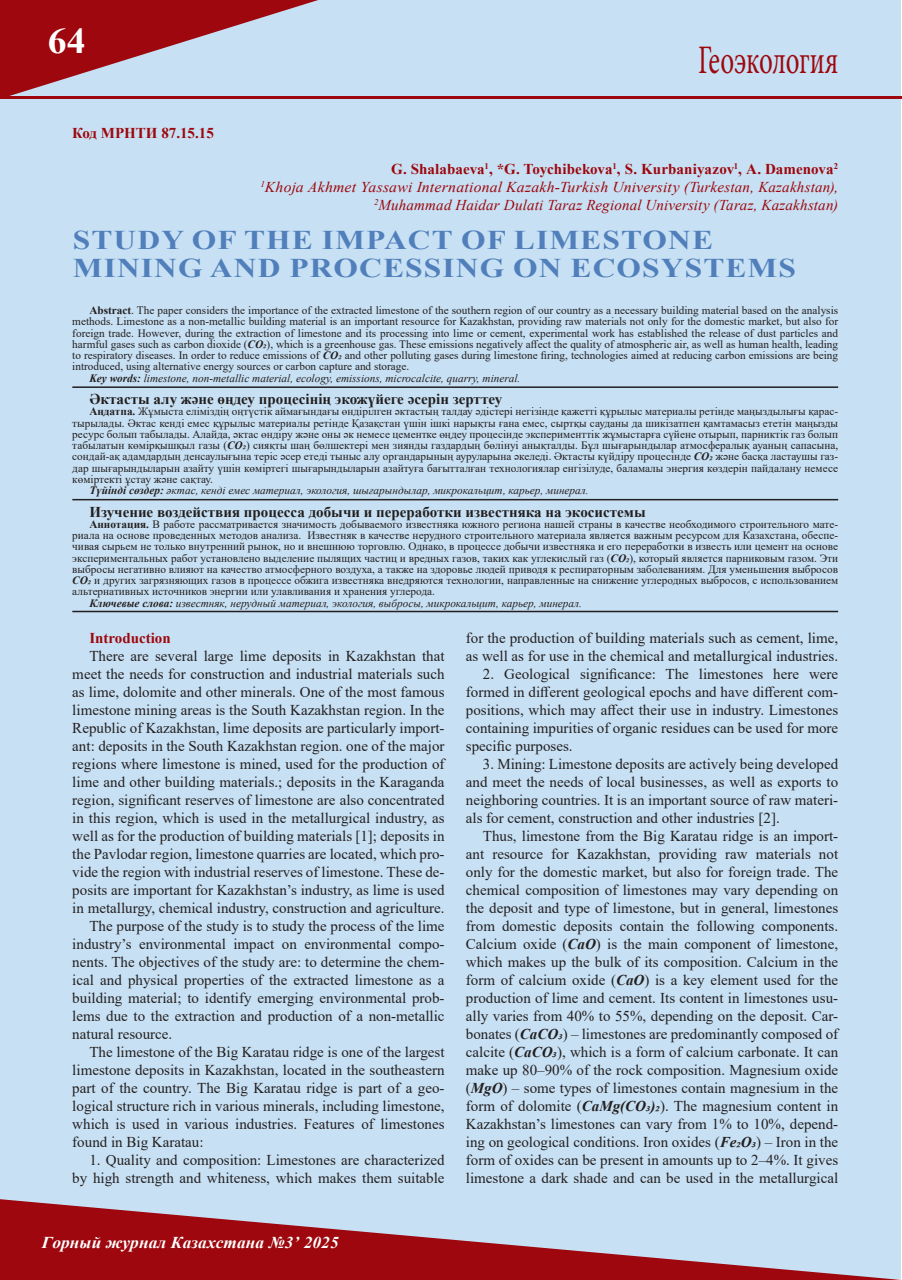
<style>
.page{position:relative;width:902px;height:1280px;background:#fff}
.page>*{position:absolute;margin:0;border:0;box-sizing:border-box;transform-origin:0 0}
.Рубрика{font:40.5px "Minion Pro";letter-spacing:-.01em;color:#9d070d;scale:.67 1}
.t1{font:700 36px "Times New Roman";color:#fff;scale:1.05 1}
.Заг{font:700 27px/28.5px "Times New Roman";letter-spacing:.035em;color:#507fbb;scale:1.17 1}
.t2{font:italic 700 16.5px "Times New Roman";letter-spacing:.005em;color:#fff;scale:1.05 1}
.t3{font:15px/18px "Times New Roman";color:#231f20;text-align:justify}
.t4{font:700 15px "Times New Roman";color:#231f20}
.автор_под_новый{font:italic 15px "Times New Roman";letter-spacing:.01em;color:#9d070d;scale:1.05 1}
.авто_новый{font:700 15px "Times New Roman";color:#9d070d}
.автор_под_новый-2{font:italic 15px "Times New Roman";letter-spacing:.01em;color:#9d070d}
.УДК{font:700 15px "Times New Roman";color:#9d070d}
.t5{font:11.25px/11.2px "Times New Roman";color:#231f20;text-align:justify}
.t6{font:italic 11.25px "Times New Roman";color:#231f20}
.s1{font-weight:700}
.s2{font-weight:700;font-style:italic}
</style>
<div class="page">
<div style="left:1px;top:1px;width:900px;height:1278px;background:#c7e0f3"></div>
<svg style="left:0;top:0;width:318px;height:96px"></svg>
<svg style="left:0;top:1199px;width:901px;height:81px"></svg>
<hr style="left:0;top:96px;width:901px;height:3px;background:#9d070d">
<hr style="left:72px;top:386px;width:766px;height:2px;background:#231f20">
<hr style="left:72px;top:499px;width:766px;height:1px;background:#231f20">
<hr style="left:72px;top:611px;width:766px;height:1px;background:#231f20">
<h2 class="t1" style="left:48px;top:15px;width:37px">64</h2>
<p class="УДК" style="left:72px;top:122px;width:143px">Код МРНТИ 87.15.15</p>
<p class="Рубрика" style="left:698px;top:33px;width:210px">Геоэкология</p>
<p class="авто_новый" style="left:391px;top:158px;width:448px">G. Shalabaeva<sup>1</sup>, *G. Toychibekova<sup>1</sup>, S. Kurbaniyazov<sup>1</sup>, A. Damenova<sup>2</sup></p>
<p class="автор_под_новый" style="left:260px;top:176px;width:551px"><sup>1</sup>Khoja Akhmet Yassawi International Kazakh-Turkish University (Turkestan, Kazakhstan),</p>
<p class="автор_под_новый-2" style="left:374px;top:194px;width:465px"><sup>2</sup>Muhammad Haidar Dulati Taraz Regional University (Taraz, Kazakhstan)</p>
<p class="Заг" style="left:73px;top:225px;width:619px">STUDY OF THE IMPACT OF LIMESTONE<br>MINING AND PROCESSING ON ECOSYSTEMS</p>
<p class="t5" style="left:72px;top:304px;width:767px;text-indent:17px"><span class="s1">Abstract</span>. The paper considers the importance of the extracted limestone of the southern region of our country as a necessary building material based on the analysis methods. Limestone as a non-metallic building material is an important resource for Kazakhstan, providing raw materials not only for the domestic market, but also for foreign trade. However, during the extraction of limestone and its processing into lime or cement, experimental work has established the release of dust particles and harmful gases such as carbon dioxide (<span class="s2">CO₂</span>), which is a greenhouse gas. These emissions negatively affect the quality of atmospheric air, as well as human health, leading to respiratory diseases. In order to reduce emissions of <span class="s2">CO₂</span> and other polluting gases during limestone firing, technologies aimed at reducing carbon emissions are being introduced, using alternative energy sources or carbon capture and storage.</p>
<p class="t6" style="left:89px;top:370px;width:432px"><span class="s1">Key words:</span> limestone, non-metallic material, ecology, emissions, microcalcite, quarry, mineral.</p>
<p class="t4" style="left:89px;top:388px;width:414px">Әктасты алу және өңдеу процесінің экожүйеге әсерін зерттеу</p>
<p class="t5" style="left:72px;top:405px;width:767px;text-indent:17px"><span class="s1">Аңдатпа.</span> Жұмыста еліміздің оңтүстік аймағындағы өндірілген әктастың талдау әдістері негізінде қажетті құрылыс материалы ретінде маңыздылығы қарас&shy;тырылады. Әктас кенді емес құрылыс материалы ретінде Қазақстан үшін ішкі нарықты ғана емес, сыртқы сауданы да шикізатпен қамтамасыз ететін маңызды ресурс болып табылады. Алайда, әктас өндіру және оны әк немесе цементке өңдеу процесінде эксперименттік жұмыстарға сүйене отырып, парниктік газ болып табылатын көмірқышқыл газы (<span class="s2">CO₂</span>) сияқты шаң бөлшектері мен зиянды газдардың бөлінуі анықталды. Бұл шығарындылар атмосфералық ауаның сапасына, сондай-ақ адамдардың денсаулығына теріс әсер етеді тыныс алу органдарының ауруларына әкеледі. Әктасты күйдіру процесінде <span class="s2">CO₂</span> және басқа ластаушы газ&shy;дар шығарындыларын азайту үшін көміртегі шығарындыларын азайтуға бағытталған технологиялар енгізілуде, баламалы энергия көздерін пайдалану немесе көміртекті ұстау және сақтау.</p>
<p class="t6" style="left:89px;top:482px;width:500px"><span class="s1">Түйінді сөздер:</span> әктас, кенді емес материал, экология, шығарындылар, микрокальцит, карьер, минерал.</p>
<p class="t4" style="left:89px;top:501px;width:558px">Изучение воздействия процесса добычи и переработки известняка на экосистемы</p>
<p class="t5" style="left:72px;top:518px;width:767px;text-indent:17px"><span class="s1">Аннотация.</span> В работе рассматривается значимость добываемого известняка южного региона нашей страны в качестве необходимого строительного мате&shy;риала на основе проведенных методов анализа. Известняк в качестве нерудного строительного материала является важным ресурсом для Казахстана, обеспе&shy;чивая сырьем не только внутренний рынок, но и внешнюю торговлю. Однако, в процессе добычи известняка и его переработки в известь или цемент на основе экспериментальных работ установлено выделение пылящих частиц и вредных газов, таких как углекислый газ (<span class="s2">CO₂</span>), который является парниковым газом. Эти выбросы негативно влияют на качество атмосферного воздуха, а также на здоровье людей приводя к респираторным заболеваниям. Для уменьшения выбросов <span class="s2">CO₂</span> и других загрязняющих газов в процессе обжига известняка внедряются технологии, направленные на снижение углеродных выбросов, с использованием альтернативных источников энергии или улавливания и хранения углерода.</p>
<p class="t6" style="left:89px;top:595px;width:494px"><span class="s1">Ключевые слова:</span> известняк, нерудный материал, экология, выбросы, микрокальцит, карьер, минерал.</p>
<p class="авто_новый" style="left:89px;top:627px;width:83px">Introduction</p>
<p class="t3" style="left:72px;top:647px;width:374px;text-indent:17px">There are several large lime deposits in Kazakhstan that meet the needs for construction and industrial materials such as lime, dolomite and other minerals. One of the most famous limestone mining areas is the South Kazakhstan region. In the Republic of Kazakhstan, lime deposits are particularly import&shy;ant: deposits in the South Kazakhstan region. one of the major regions where limestone is mined, used for the production of lime and other building materials.; deposits in the Karaganda region, significant reserves of limestone are also concentrated in this region, which is used in the metallurgical industry, as well as for the production of building materials [1]; deposits in the Pavlodar region, limestone quarries are located, which pro&shy;vide the region with industrial reserves of limestone. These de&shy;posits are important for Kazakhstan’s industry, as lime is used in metallurgy, chemical industry, construction and agriculture.</p>
<p class="t3" style="left:72px;top:917px;width:374px;text-indent:17px">The purpose of the study is to study the process of the lime industry’s environmental impact on environmental compo&shy;nents. The objectives of the study are: to determine the chem&shy;ical and physical properties of the extracted limestone as a building material; to identify emerging environmental prob&shy;lems due to the extraction and production of a non-metallic natural resource.</p>
<p class="t3" style="left:72px;top:1043px;width:374px;text-indent:17px">The limestone of the Big Karatau ridge is one of the largest limestone deposits in Kazakhstan, located in the southeastern part of the country. The Big Karatau ridge is part of a geo&shy;logical structure rich in various minerals, including limestone, which is used in various industries. Features of limestones found in Big Karatau:</p>
<p class="t3" style="left:72px;top:1151px;width:374px;text-align:right">1. Quality and composition: Limestones are characterized by high strength and whiteness, which makes them suitable</p>
<p class="t3" style="left:466px;top:629px;width:374px">for the production of building materials such as cement, lime, as well as for use in the chemical and metallurgical industries.</p>
<p class="t3" style="left:466px;top:665px;width:374px;text-indent:17px">2. Geological significance: The limestones here were formed in different geological epochs and have different com&shy;positions, which may affect their use in industry. Limestones containing impurities of organic residues can be used for more specific purposes.</p>
<p class="t3" style="left:466px;top:755px;width:374px;text-indent:17px">3. Mining: Limestone deposits are actively being developed and meet the needs of local businesses, as well as exports to neighboring countries. It is an important source of raw materi&shy;als for cement, construction and other industries [2].</p>
<p class="t3" style="left:466px;top:827px;width:374px;text-indent:17px">Thus, limestone from the Big Karatau ridge is an import&shy;ant resource for Kazakhstan, providing raw materials not only for the domestic market, but also for foreign trade. The chemical composition of limestones may vary depending on the deposit and type of limestone, but in general, limestones from domestic deposits contain the following components.<br>Calcium oxide (<span class="s2">CaO</span>) is the main component of limestone, which makes up the bulk of its composition. Calcium in the form of calcium oxide (<span class="s2">CaO</span>) is a key element used for the production of lime and cement. Its content in limestones usu&shy;ally varies from 40% to 55%, depending on the deposit. Car&shy;bonates (<span class="s2">CaCO₃</span>) – limestones are predominantly composed of calcite (<span class="s2">CaCO₃</span>), which is a form of calcium carbonate. It can make up 80–90% of the rock composition. Magnesium oxide (<span class="s2">MgO</span>) – some types of limestones contain magnesium in the form of dolomite (<span class="s2">CaMg(CO₃)₂</span>). The magnesium content in Kazakhstan’s limestones can vary from 1% to 10%, depend&shy;ing on geological conditions. Iron oxides (<span class="s2">Fe₂O₃</span>) – Iron in the form of oxides can be present in amounts up to 2–4%. It gives limestone a dark shade and can be used in the metallurgical</p>
<p class="t2" style="left:42px;top:1231px;width:284px">Горный журнал Казахстана №3’ 2025</p>
</div>
